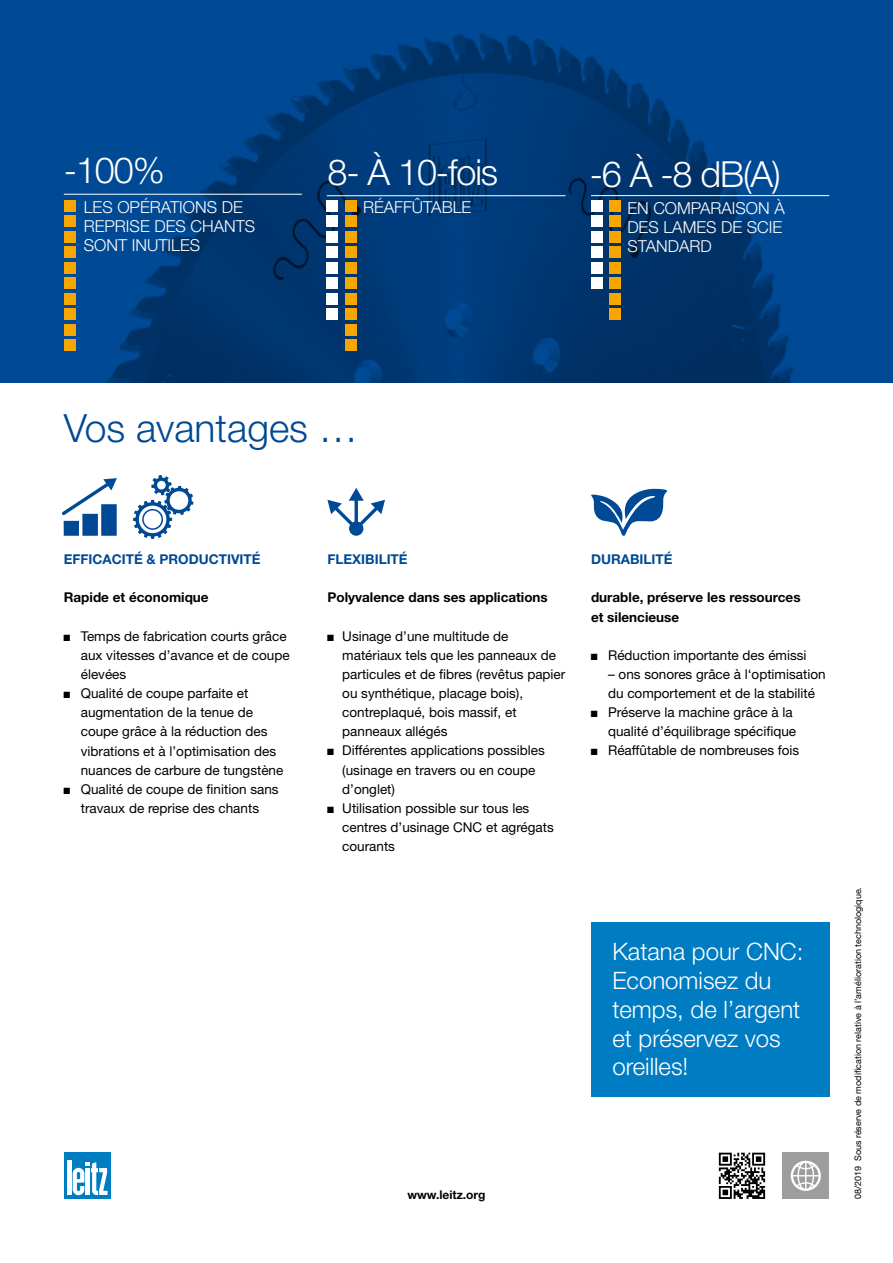
<style>
.page{position:relative;width:893px;height:1263px;background:#fff}
.page>*{position:absolute;margin:0;border:0;box-sizing:border-box;transform-origin:0 0}
.t1{font:300 39px "Helvetica Neue LT Pro";color:#004994}
.t2{font:300 36px "Helvetica Neue LT Pro";letter-spacing:-.03em;color:#fff}
.t3{font:300 24px/28.8px "Helvetica Neue LT Pro";color:#fff}
.t4{font:300 16.5px/19px "Helvetica Neue LT Pro";color:#fff}
.t5{font:13.5px/19.2px "Helvetica Neue LT Pro";color:#000}
.t6{font:700 13.5px/19.2px "Helvetica Neue LT Pro";color:#000}
.t7{font:700 13.5px "Helvetica Neue LT Pro";color:#004994}
.t8{font:700 12px "Helvetica Neue LT Pro";color:#000}
.t9{font:9px "Helvetica Neue LT Pro";color:#000}
.s1{font-family:"Arial Narrow"}
</style>
<div class="page">
<svg style="left:0;top:0;width:893px;height:383px;background:#004082"></svg>
<hr style="left:64px;top:194px;width:238px;height:1px;background:#fff">
<div style="left:345px;top:309px;width:11px;height:11px;background:#f7a600"></div>
<div style="left:345px;top:324px;width:11px;height:11px;background:#f7a600"></div>
<div style="left:345px;top:340px;width:11px;height:11px;background:#f7a600"></div>
<div style="left:345px;top:293px;width:11px;height:11px;background:#f7a600"></div>
<div style="left:345px;top:278px;width:11px;height:11px;background:#f7a600"></div>
<div style="left:345px;top:262px;width:11px;height:11px;background:#f7a600"></div>
<div style="left:345px;top:247px;width:11px;height:11px;background:#f7a600"></div>
<div style="left:345px;top:231px;width:11px;height:11px;background:#f7a600"></div>
<div style="left:345px;top:216px;width:11px;height:11px;background:#f7a600"></div>
<div style="left:345px;top:200px;width:11px;height:11px;background:#f7a600"></div>
<hr style="left:327px;top:195px;width:239px;height:1px;background:#fff">
<div style="left:327px;top:278px;width:11px;height:11px;background:#fff"></div>
<div style="left:327px;top:293px;width:11px;height:11px;background:#fff"></div>
<div style="left:327px;top:309px;width:11px;height:11px;background:#fff"></div>
<div style="left:327px;top:262px;width:11px;height:11px;background:#fff"></div>
<div style="left:327px;top:247px;width:11px;height:11px;background:#fff"></div>
<div style="left:327px;top:231px;width:11px;height:11px;background:#fff"></div>
<div style="left:327px;top:216px;width:11px;height:11px;background:#fff"></div>
<div style="left:327px;top:200px;width:11px;height:11px;background:#fff"></div>
<div style="left:591px;top:278px;width:11px;height:11px;background:#fff"></div>
<div style="left:591px;top:262px;width:11px;height:11px;background:#fff"></div>
<div style="left:591px;top:247px;width:11px;height:11px;background:#fff"></div>
<div style="left:591px;top:231px;width:11px;height:11px;background:#fff"></div>
<div style="left:591px;top:216px;width:11px;height:11px;background:#fff"></div>
<div style="left:591px;top:200px;width:11px;height:11px;background:#fff"></div>
<hr style="left:591px;top:195px;width:238px;height:1px;background:#fff">
<div style="left:609px;top:309px;width:11px;height:11px;background:#f7a600"></div>
<div style="left:609px;top:293px;width:11px;height:11px;background:#f7a600"></div>
<div style="left:609px;top:278px;width:11px;height:11px;background:#f7a600"></div>
<div style="left:609px;top:262px;width:11px;height:11px;background:#f7a600"></div>
<div style="left:609px;top:247px;width:11px;height:11px;background:#f7a600"></div>
<div style="left:609px;top:231px;width:11px;height:11px;background:#f7a600"></div>
<div style="left:609px;top:216px;width:11px;height:11px;background:#f7a600"></div>
<div style="left:609px;top:200px;width:11px;height:11px;background:#f7a600"></div>
<div style="left:64px;top:1152px;width:47px;height:47px;background:#007cc2"></div>
<div style="left:67px;top:1160px;width:5px;height:35px;background:#fff"></div>
<svg style="left:73px;top:1162px;width:35px;height:33px"></svg>
<div style="left:64px;top:309px;width:12px;height:11px;background:#f7a600"></div>
<div style="left:64px;top:324px;width:12px;height:11px;background:#f7a600"></div>
<div style="left:64px;top:340px;width:12px;height:11px;background:#f7a600"></div>
<div style="left:64px;top:293px;width:12px;height:11px;background:#f7a600"></div>
<div style="left:64px;top:278px;width:12px;height:11px;background:#f7a600"></div>
<div style="left:64px;top:262px;width:12px;height:11px;background:#f7a600"></div>
<div style="left:64px;top:247px;width:12px;height:11px;background:#f7a600"></div>
<div style="left:64px;top:231px;width:12px;height:11px;background:#f7a600"></div>
<div style="left:64px;top:216px;width:12px;height:11px;background:#f7a600"></div>
<div style="left:64px;top:200px;width:12px;height:11px;background:#f7a600"></div>
<div style="left:101px;top:504px;width:16px;height:32px;background:#004994"></div>
<div style="left:82px;top:514px;width:16px;height:22px;background:#004994"></div>
<div style="left:64px;top:521px;width:15px;height:15px;background:#004994"></div>
<svg style="left:62px;top:478px;width:55px;height:37px"></svg>
<svg style="left:133px;top:475px;width:60px;height:64px"></svg>
<svg style="left:591px;top:489px;width:76px;height:47px"></svg>
<svg style="left:327px;top:488px;width:58px;height:48px"></svg>
<div style="left:783px;top:1153px;width:46px;height:46px;background:#9d9d9c"></div>
<svg style="left:791px;top:1161px;width:30px;height:30px"></svg>
<svg style="left:719px;top:1153px;width:46px;height:46px"></svg>
<div style="left:591px;top:922px;width:238px;height:175px;background:#007cc2"></div>
<h2 class="t2" style="left:64px;top:148px;width:103px">-100%</h2>
<p class="t4" style="left:84px;top:197px;width:173px">LES OPÉRATIONS DE<br>REPRISE DES CHANTS<br>SONT INUTILES</p>
<h2 class="t2" style="left:327px;top:150px;width:172px">8- À 10-fois</h2>
<p class="t4" style="left:363px;top:197px;width:110px">RÉAFFÛTABLE</p>
<h2 class="t2" style="left:590px;top:152px;width:193px">-6 À -8 dB(A)</h2>
<p class="t4" style="left:627px;top:198px;width:159px">EN COMPARAISON À<br>DES LAMES DE SCIE<br>STANDARD</p>
<h1 class="t1" style="left:64px;top:404px;width:296px">Vos avantages …</h1>
<p class="t7" style="left:64px;top:551px;width:198px">EFFICACITÉ &amp; PRODUCTIVITÉ</p>
<p class="t6" style="left:64px;top:588px;width:146px">Rapide et économique</p>
<p class="t5" style="left:81px;top:626px;width:210px;text-indent:-17px"><span class="s1">■</span> Temps de fabrication courts grâce aux vitesses d’avance et de coupe élevées</p>
<p class="t5" style="left:81px;top:683px;width:204px;text-indent:-17px"><span class="s1">■</span> Qualité de coupe parfaite et augmentation de la tenue de coupe grâce à la réduction des vibrations et à l’optimisation des nuances de carbure de tungstène</p>
<p class="t5" style="left:64px;top:779px;width:216px;text-align:center"><span class="s1">■</span> Qualité de coupe de finition sans travaux de reprise des chants</p>
<p class="t7" style="left:327px;top:551px;width:82px">FLEXIBILITÉ</p>
<p class="t6" style="left:327px;top:588px;width:222px">Polyvalence dans ses applications</p>
<p class="t5" style="left:342px;top:626px;width:225px;text-indent:-15px"><span class="s1">■</span> Usinage d’une multitude de matériaux tels que les panneaux de particules et de fibres (revêtus papier ou synthétique, placage bois), contreplaqué, bois massif, et panneaux allégés</p>
<p class="t5" style="left:342px;top:741px;width:204px;text-indent:-15px"><span class="s1">■</span> Différentes applications possibles (usinage en travers ou en coupe d’onglet)</p>
<p class="t5" style="left:342px;top:798px;width:213px;text-indent:-15px"><span class="s1">■</span> Utilisation possible sur tous les centres d’usinage CNC et agrégats courants</p>
<p class="t7" style="left:591px;top:551px;width:83px">DURABILITÉ</p>
<p class="t6" style="left:591px;top:588px;width:211px">durable, préserve les ressources et silencieuse</p>
<p class="t5" style="left:591px;top:645px;width:217px"><span class="s1">■</span> Réduction importante des émissi</p>
<p class="t5" style="left:608px;top:664px;width:219px">– ons sonores grâce à l‘optimisation du comportement et de la stabilité</p>
<p class="t5" style="left:591px;top:703px;width:207px;text-align:right"><span class="s1">■</span> Préserve la machine grâce à la qualité d’équilibrage spécifique</p>
<p class="t5" style="left:591px;top:741px;width:210px"><span class="s1">■</span> Réaffûtable de nombreuses fois</p>
<h3 class="t3" style="left:612px;top:937px;width:193px">Katana pour CNC:<br>Economisez du temps, de l’argent et préservez vos oreilles!</h3>
<p class="t8" style="left:407px;top:1187px;width:80px">www.leitz.org</p>
<p class="t9" style="left:852px;top:1199px;width:314px;rotate:-90deg">08/2019 Sous réserve de modification relative à l’amélioration technologique.</p>
</div>
